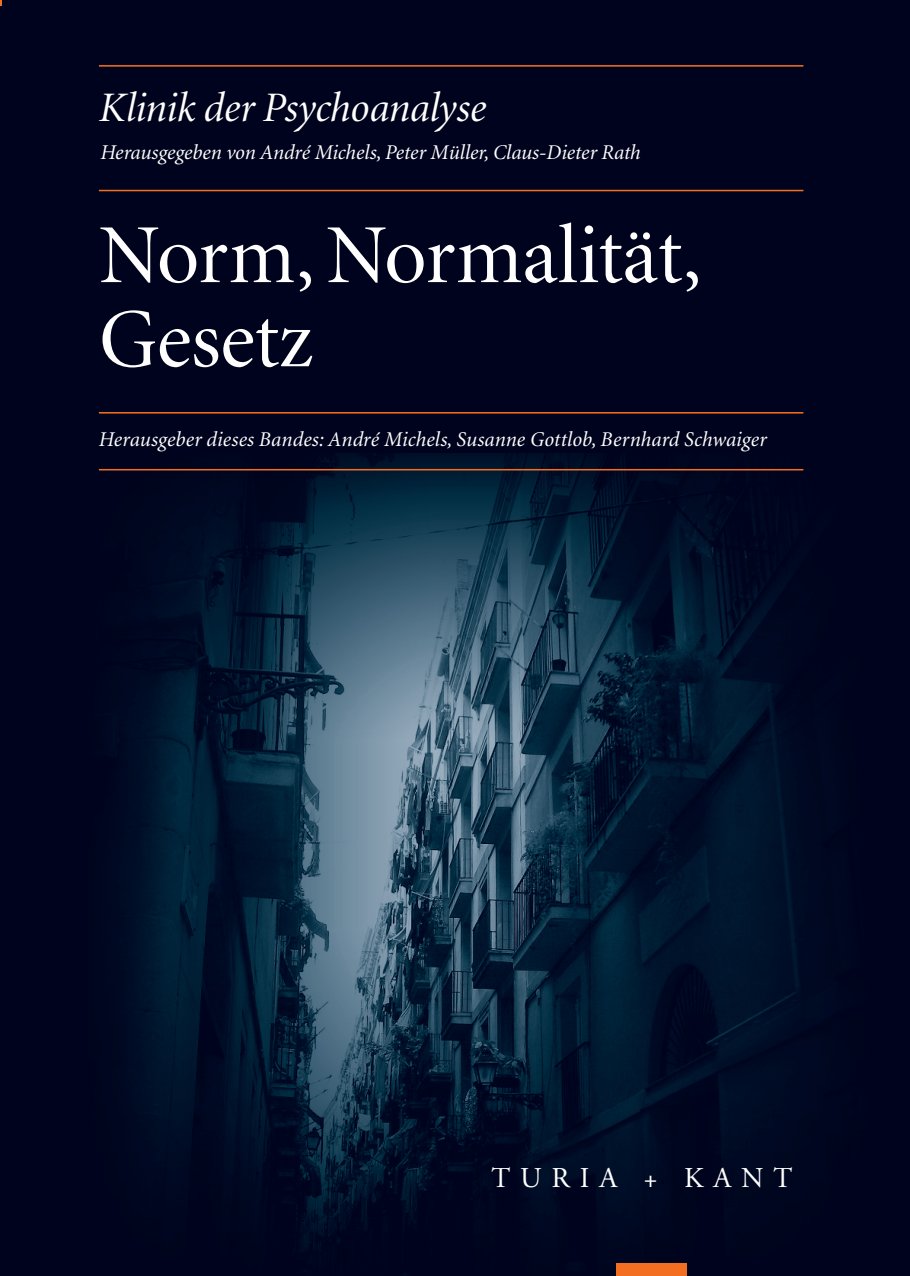
<style>
.page{position:relative;width:910px;height:1276px;background:#fff}
.page>*{position:absolute;margin:0;border:0;box-sizing:border-box;transform-origin:0 0}
.t1{font:84px/84px "Minion MM 367 585 44";color:#fff}
.t2{font:42px "Minion MM It 367 585 22";letter-spacing:-.01em;color:#fff}
.t3{font:28.8px "Adobe Garamond Pro";letter-spacing:.345em;color:#fff}
.t4{font:21px "Minion MM It 367 585 11";letter-spacing:-.005em;color:#fff}
</style>
<div class="page">
<div style="left:0;top:0;width:909px;height:1276px;background:#00031d"></div>
<img style="left:98px;top:453px;width:722px;height:796px">
<hr style="left:99px;top:65px;width:704px;height:2px;background:#f36e21">
<hr style="left:99px;top:190px;width:704px;height:1px;background:#f36e21">
<hr style="left:99px;top:412px;width:704px;height:1px;background:#f36e21">
<hr style="left:99px;top:469px;width:704px;height:1px;background:#f36e21">
<div style="left:616px;top:1263px;width:71px;height:13px;background:#f36e21"></div>
<h2 class="t2" style="left:99px;top:85px;width:389px">Klinik der Psychoanalyse</h2>
<p class="t4" style="left:100px;top:141px;width:542px">Herausgegeben von André Michels, Peter Müller, Claus-Dieter Rath</p>
<h1 class="t1" style="left:99px;top:216px;width:605px">Norm, Normalität,<br>Gesetz</h1>
<p class="t4" style="left:99px;top:428px;width:670px">Herausgeber dieses Bandes: André Michels, Susanne Gottlob, Bernhard Schwaiger</p>
<h3 class="t3" style="left:491px;top:1161px;width:302px">TURIA + KANT</h3>
</div>
